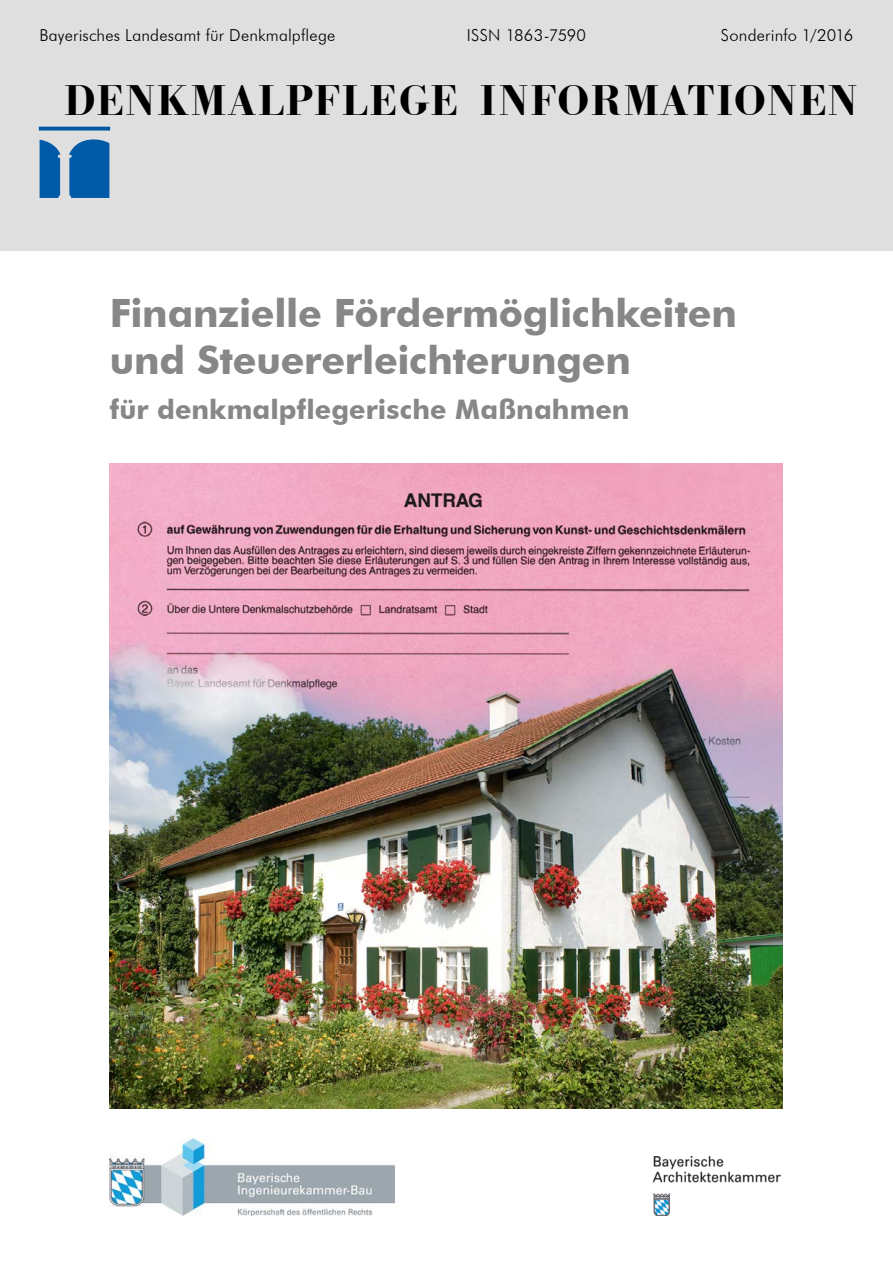
<style>
.page{position:relative;width:893px;height:1263px;background:#fff}
.page>*{position:absolute;margin:0;border:0;box-sizing:border-box;transform-origin:0 0}
.t1{font:600 41.55px "Bodoxi";letter-spacing:.045em;color:#000}
.t2{font:700 39px/46.8px "Futura BT";letter-spacing:-.005em;color:#868786}
.t3{font:700 27px "Futura BT";letter-spacing:.005em;color:#868786}
.t4{font:300 16.5px "Futura BT";letter-spacing:.01em;color:#000}
</style>
<div class="page">
<div style="left:0;top:0;width:893px;height:251px;background:#dfdfe0"></div>
<div style="left:39px;top:127px;width:71px;height:4px;border:1px solid #0058a4"></div>
<svg style="left:40px;top:140px;width:20px;height:58px"></svg>
<svg style="left:69px;top:139px;width:40px;height:59px;background:#0f63aa"></svg>
<img style="left:652px;top:1156px;width:129px;height:59px">
<img style="left:109px;top:464px;width:673px;height:644px">
<img style="left:109px;top:1138px;width:285px;height:77px">
<p class="t4" style="left:39px;top:25px;width:297px">Bayerisches Landesamt für Denkmalpflege</p>
<p class="t4" style="left:467px;top:25px;width:121px">ISSN 1863-7590</p>
<p class="t4" style="left:721px;top:25px;width:134px">Sonderinfo 1/2016</p>
<h1 class="t1" style="left:64px;top:75px;width:795px">DENKMALPFLEGE INFORMATIONEN</h1>
<h2 class="t2" style="left:110px;top:290px;width:629px">Finanzielle Fördermöglichkeiten und Steuererleichterungen</h2>
<h3 class="t3" style="left:110px;top:393px;width:521px">für denkmalpflegerische Maßnahmen</h3>
</div>
